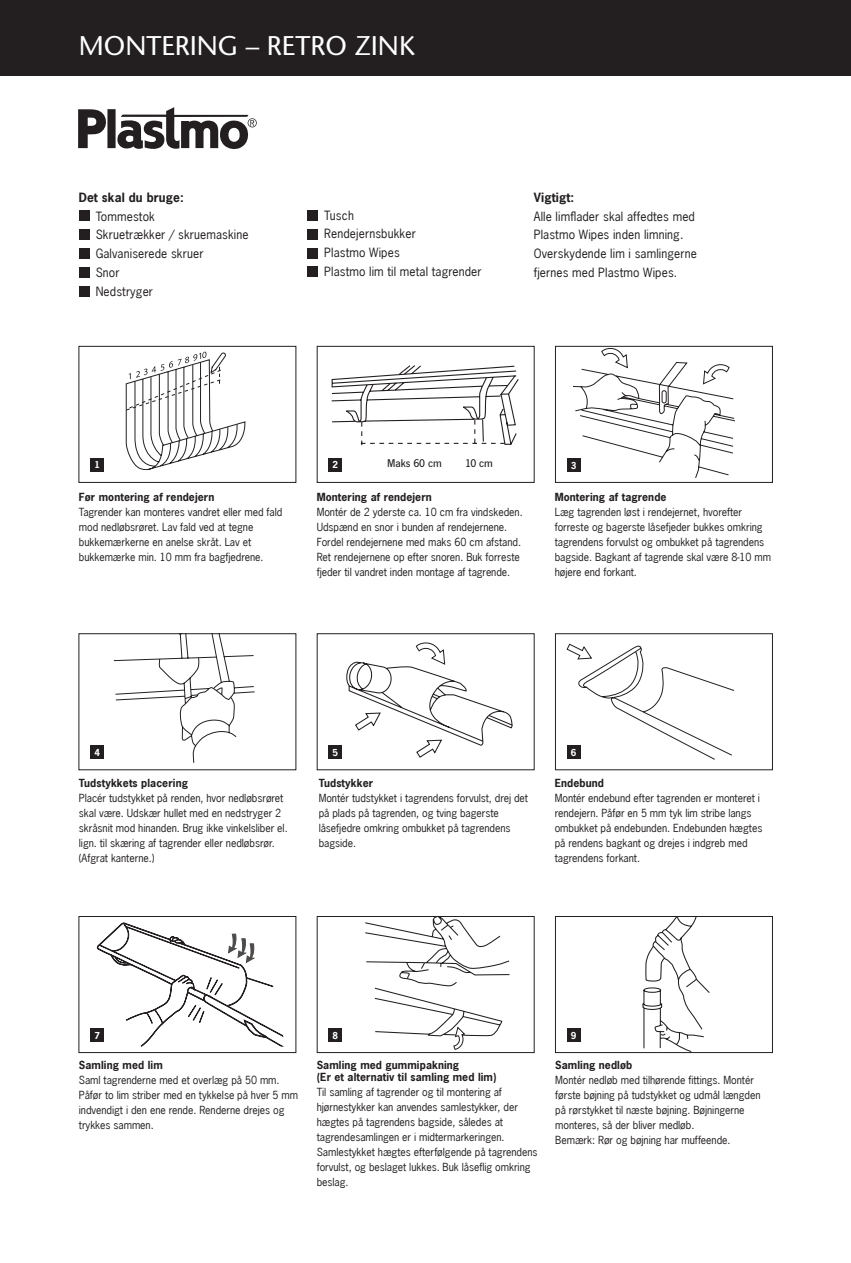
<style>
.page{position:relative;width:851px;height:1263px;background:#fff}
.page>*{position:absolute;margin:0;border:0;box-sizing:border-box;transform-origin:0 0}
.t1{font:27px "Stone Sans";color:#fff}
.t2{font:12px/18.8px "News Gothic";letter-spacing:.01em;color:#231f20}
.t3{font:700 12px "News Gothic";letter-spacing:.01em;color:#231f20}
.t4{font:11.7px "News Gothic T Medium";color:#231f20}
.t5{font:11.25px "News Gothic T Medium";color:#231f20}
.t6{font:10.5px/15px "News Gothic";letter-spacing:-.005em;color:#231f20}
.t7{font:700 10.5px/12px "News Gothic";letter-spacing:.01em;color:#231f20}
.t8{font:700 9px "News Gothic";color:#fff}
</style>
<div class="page">
<svg style="left:365px;top:915px;width:145px;height:135px"></svg>
<svg style="left:580px;top:918px;width:174px;height:136px"></svg>
<svg style="left:346px;top:642px;width:167px;height:116px"></svg>
<svg style="left:113px;top:635px;width:142px;height:128px"></svg>
<svg style="left:573px;top:348px;width:162px;height:130px"></svg>
<div style="left:107px;top:109px;width:9px;height:39px;background:#231f20"></div>
<svg style="left:78px;top:109px;width:28px;height:39px"></svg>
<svg style="left:117px;top:107px;width:140px;height:42px"></svg>
<div style="left:555px;top:916px;width:217px;height:137px;border:1px solid #231f20"></div>
<div style="left:79px;top:633px;width:217px;height:137px;border:1px solid #231f20"></div>
<div style="left:79px;top:916px;width:217px;height:137px;border:1px solid #231f20"></div>
<div style="left:317px;top:633px;width:217px;height:137px;border:1px solid #231f20"></div>
<div style="left:317px;top:916px;width:217px;height:137px;border:1px solid #231f20"></div>
<div style="left:79px;top:346px;width:217px;height:137px;border:1px solid #231f20"></div>
<div style="left:555px;top:346px;width:217px;height:137px;border:1px solid #231f20"></div>
<div style="left:317px;top:346px;width:217px;height:137px;border:1px solid #231f20"></div>
<div style="left:79px;top:210px;width:10px;height:11px;background:#231f20"></div>
<div style="left:79px;top:229px;width:10px;height:11px;background:#231f20"></div>
<div style="left:79px;top:248px;width:10px;height:11px;background:#231f20"></div>
<div style="left:79px;top:267px;width:10px;height:11px;background:#231f20"></div>
<div style="left:307px;top:210px;width:11px;height:11px;background:#231f20"></div>
<div style="left:79px;top:286px;width:10px;height:11px;background:#231f20"></div>
<div style="left:307px;top:229px;width:11px;height:11px;background:#231f20"></div>
<div style="left:307px;top:248px;width:11px;height:11px;background:#231f20"></div>
<div style="left:307px;top:266px;width:11px;height:11px;background:#231f20"></div>
<svg style="left:555px;top:633px;width:211px;height:138px"></svg>
<svg style="left:328px;top:365px;width:191px;height:107px"></svg>
<svg style="left:125px;top:351px;width:121px;height:120px"></svg>
<div style="left:90px;top:458px;width:14px;height:13px;background:#231f20"></div>
<div style="left:328px;top:458px;width:14px;height:13px;background:#231f20"></div>
<div style="left:90px;top:745px;width:14px;height:14px;background:#231f20"></div>
<div style="left:90px;top:1028px;width:14px;height:14px;background:#231f20"></div>
<div style="left:328px;top:745px;width:14px;height:14px;background:#231f20"></div>
<div style="left:328px;top:1028px;width:14px;height:14px;background:#231f20"></div>
<div style="left:566px;top:745px;width:14px;height:14px;background:#231f20"></div>
<div style="left:566px;top:1028px;width:14px;height:14px;background:#231f20"></div>
<div style="left:566px;top:458px;width:14px;height:14px;background:#231f20"></div>
<svg style="left:96px;top:922px;width:188px;height:130px"></svg>
<div style="left:0;top:0;width:850px;height:75px;background:#231f20"></div>
<h1 class="t1" style="left:79px;top:29px;width:337px">MONTERING – RETRO ZINK</h1>
<p class="t3" style="left:79px;top:189px;width:107px">Det skal du bruge:</p>
<p class="t2" style="left:96px;top:207px;width:154px">Tommestok<br>Skruetrækker / skruemaskine<br>Galvaniserede skruer<br>Snor<br>Nedstryger</p>
<p class="t2" style="left:324px;top:206px;width:159px">Tusch<br>Rendejernsbukker<br>Plastmo Wipes<br>Plastmo lim til metal tagrender</p>
<p class="t3" style="left:533px;top:189px;width:42px">Vigtigt:</p>
<p class="t2" style="left:533px;top:207px;width:165px">Alle limflader skal affedtes med<br>Plastmo Wipes inden limning.<br>Overskydende lim i samlingerne fjernes med Plastmo Wipes.</p>
<p class="t8" style="left:94px;top:459px;width:7px">1</p>
<p class="t8" style="left:332px;top:459px;width:7px">2</p>
<p class="t4" style="left:387px;top:456px;width:56px">Maks 60 cm</p>
<p class="t4" style="left:465px;top:456px;width:29px">10 cm</p>
<p class="t8" style="left:570px;top:459px;width:7px">3</p>
<p class="t7" style="left:79px;top:491px;width:137px">Før montering af rendejern</p>
<p class="t6" style="left:79px;top:504px;width:205px">Tagrender kan monteres vandret eller med fald mod nedløbsrøret. Lav fald ved at tegne bukkemærkerne en anelse skråt. Lav et bukkemærke min. 10 mm fra bagfjedrene.</p>
<p class="t7" style="left:316px;top:491px;width:117px">Montering af rendejern</p>
<p class="t6" style="left:316px;top:504px;width:207px">Montér de 2 yderste ca. 10 cm fra vindskeden.<br>Udspænd en snor i bunden af rendejernene.<br>Fordel rendejernene med maks 60 cm afstand.<br>Ret rendejernene op efter snoren. Buk forreste fjeder til vandret inden montage af tagrende.</p>
<p class="t7" style="left:554px;top:491px;width:113px">Montering af tagrende</p>
<p class="t6" style="left:554px;top:504px;width:218px">Læg tagrenden løst i rendejernet, hvorefter forreste og bagerste låsefjeder bukkes omkring tagrendens forvulst og ombukket på tagrendens bagside. Bagkant af tagrende skal være 8-10 mm højere end forkant.</p>
<p class="t5" style="left:618px;top:494px;width:54px">Maks 60 cm</p>
<p class="t5" style="left:590px;top:506px;width:54px">Maks 60 cm</p>
<p class="t5" style="left:665px;top:506px;width:28px">10 cm</p>
<p class="t8" style="left:94px;top:746px;width:7px">4</p>
<p class="t8" style="left:332px;top:746px;width:7px">5</p>
<p class="t8" style="left:570px;top:746px;width:7px">6</p>
<p class="t7" style="left:79px;top:777px;width:111px">Tudstykkets placering</p>
<p class="t6" style="left:79px;top:791px;width:210px">Placér tudstykket på renden, hvor nedløbsrøret skal være. Udskær hullet med en nedstryger 2 skråsnit mod hinanden. Brug ikke vinkelsliber el. lign. til skæring af tagrender eller nedløbsrør. (Afgrat kanterne.)</p>
<p class="t7" style="left:318px;top:777px;width:56px">Tudstykker</p>
<p class="t6" style="left:318px;top:791px;width:211px">Montér tudstykket i tagrendens forvulst, drej det på plads på tagrenden, og tving bagerste låsefjedre omkring ombukket på tagrendens bagside.</p>
<p class="t7" style="left:554px;top:777px;width:51px">Endebund</p>
<p class="t6" style="left:554px;top:790px;width:209px">Montér endebund efter tagrenden er monteret i rendejern. Påfør en 5 mm tyk lim stribe langs ombukket på endebunden. Endebunden hægtes på rendens bagkant og drejes i indgreb med tagrendens forkant.</p>
<p class="t8" style="left:94px;top:1029px;width:7px">7</p>
<p class="t7" style="left:79px;top:1059px;width:85px">Samling med lim</p>
<p class="t6" style="left:79px;top:1073px;width:221px">Saml tagrenderne med et overlæg på 50 mm.<br>Påfør to lim striber med en tykkelse på hver 5 mm indvendigt i den ene rende. Renderne drejes og trykkes sammen.</p>
<p class="t8" style="left:332px;top:1029px;width:7px">8</p>
<p class="t7" style="left:316px;top:1059px;width:181px">Samling med gummipakning<br>(Er et alternativ til samling med lim)</p>
<p class="t6" style="left:316px;top:1085px;width:222px">Til samling af tagrender og til montering af hjørnestykker kan anvendes samlestykker, der hægtes på tagrendens bagside, således at tagrendesamlingen er i midtermarkeringen.<br>Samlestykket hægtes efterfølgende på tagrendens forvulst, og beslaget lukkes. Buk låseflig omkring beslag.</p>
<p class="t8" style="left:570px;top:1029px;width:7px">9</p>
<p class="t7" style="left:555px;top:1059px;width:78px">Samling nedløb</p>
<p class="t6" style="left:555px;top:1073px;width:207px">Montér nedløb med tilhørende fittings. Montér første bøjning på tudstykket og udmål længden på rørstykket til næste bøjning. Bøjningerne monteres, så der bliver medløb.<br>Bemærk: Rør og bøjning har muffeende.</p>
</div>
